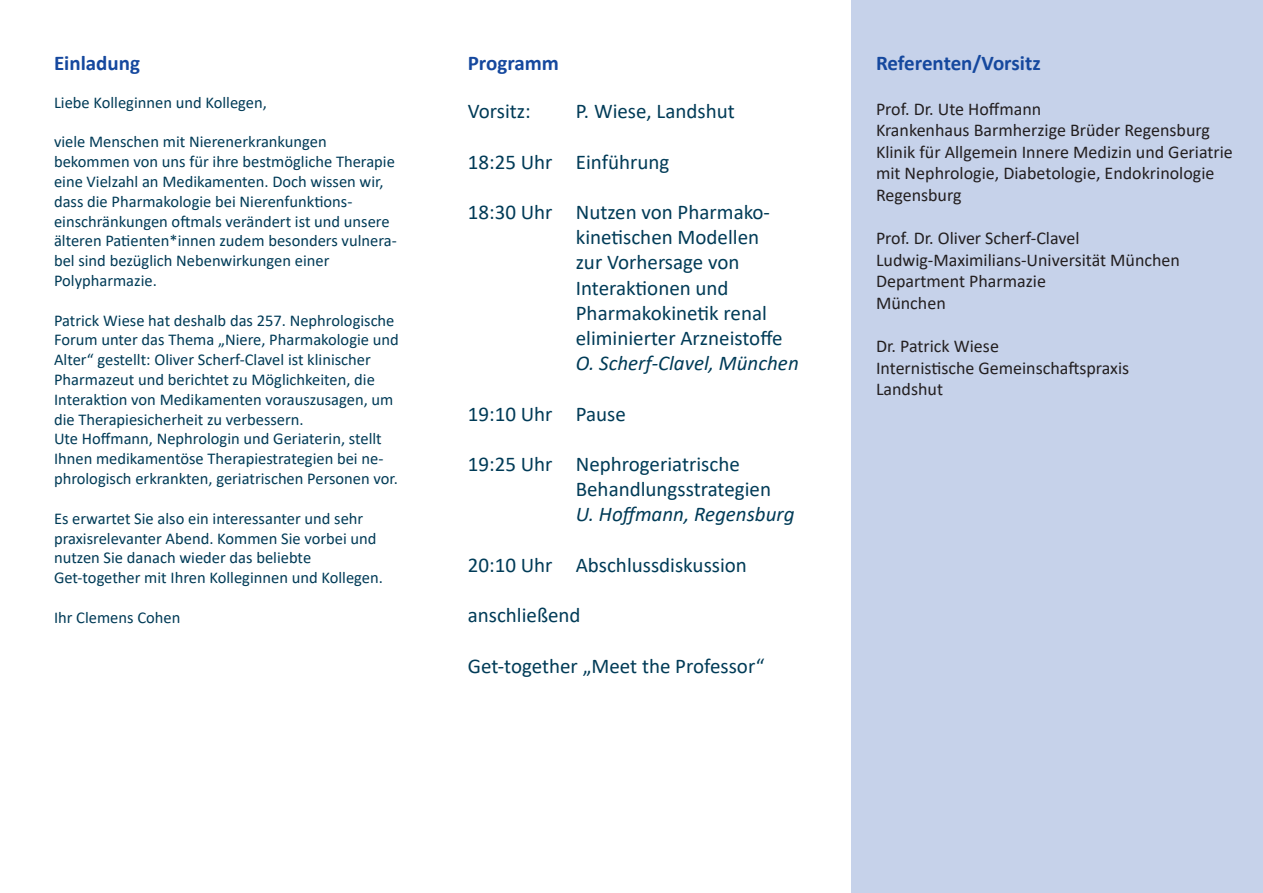
<style>
.page{position:relative;width:1263px;height:893px;background:#fff}
.page>*{position:absolute;margin:0;border:0;box-sizing:border-box;transform-origin:0 0}
.t1{font:21px/25.2px "Calibri";color:#003b57}
.t2{font:italic 21px "Calibri";color:#003b57}
.t3{font:700 21px "Calibri";color:#15489e}
.t4{font:18px/21.6px "Calibri";color:#231f20}
.t5{font:16.5px/19.8px "Calibri";color:#003b57}
</style>
<div class="page">
<div style="left:851px;top:0;width:412px;height:893px;background:#c6d2ea"></div>
<p class="t3" style="left:54px;top:48px;width:88px">Einladung</p>
<p class="t5" style="left:54px;top:92px;width:214px">Liebe Kolleginnen und Kollegen,</p>
<p class="t5" style="left:54px;top:132px;width:344px">viele Menschen mit Nierenerkrankungen bekommen von uns für ihre bestmögliche Therapie eine Vielzahl an Medikamenten. Doch wissen wir, dass die Pharmakologie bei Nierenfunktions&shy;einschränkungen oftmals verändert ist und unsere älteren Patienten*innen zudem besonders vulnera&shy;bel sind bezüglich Nebenwirkungen einer Polypharmazie.</p>
<p class="t5" style="left:54px;top:310px;width:346px">Patrick Wiese hat deshalb das 257. Nephrologische Forum unter das Thema „Niere, Pharmakologie und Alter“ gestellt: Oliver Scherf-Clavel ist klinischer Pharmazeut und berichtet zu Möglichkeiten, die Interaktion von Medikamenten vorauszusagen, um die Therapiesicherheit zu verbessern.<br>Ute Hoffmann, Nephrologin und Geriaterin, stellt Ihnen medikamentöse Therapiestrategien bei ne&shy;phrologisch erkrankten, geriatrischen Personen vor.</p>
<p class="t5" style="left:54px;top:508px;width:330px">Es erwartet Sie also ein interessanter und sehr praxisrelevanter Abend. Kommen Sie vorbei und nutzen Sie danach wieder das beliebte Get-together mit Ihren Kolleginnen und Kollegen.</p>
<p class="t5" style="left:54px;top:607px;width:128px">Ihr Clemens Cohen</p>
<p class="t3" style="left:468px;top:48px;width:93px">Programm</p>
<p class="t1" style="left:468px;top:98px;width:65px">Vorsitz:</p>
<p class="t1" style="left:576px;top:98px;width:161px">P. Wiese, Landshut</p>
<p class="t1" style="left:468px;top:149px;width:203px">18:25 Uhr Einführung</p>
<p class="t1" style="left:576px;top:199px;width:196px;text-indent:-108px">18:30 Uhr Nutzen von Pharmako&shy;kinetischen Modellen</p>
<p class="t1" style="left:576px;top:249px;width:208px">zur Vorhersage von<br>Interaktionen und<br>Pharmakokinetik renal eliminierter Arzneistoffe</p>
<p class="t2" style="left:576px;top:349px;width:224px">O. Scherf-Clavel, München</p>
<p class="t1" style="left:468px;top:401px;width:160px">19:10 Uhr Pause</p>
<p class="t1" style="left:576px;top:451px;width:197px;text-indent:-108px">19:25 Uhr Nephrogeriatrische<br>Behandlungsstrategien</p>
<p class="t2" style="left:576px;top:500px;width:220px">U. Hoffmann, Regensburg</p>
<p class="t1" style="left:468px;top:552px;width:281px">20:10 Uhr Abschlussdiskussion</p>
<p class="t1" style="left:468px;top:602px;width:114px">anschließend</p>
<p class="t1" style="left:468px;top:653px;width:298px">Get-together „Meet the Professor“</p>
<p class="t3" style="left:876px;top:48px;width:166px">Referenten/Vorsitz</p>
<p class="t4" style="left:876px;top:97px;width:167px">Prof. Dr. Ute Hoffmann</p>
<p class="t4" style="left:876px;top:119px;width:335px">Krankenhaus Barmherzige Brüder Regensburg</p>
<p class="t4" style="left:876px;top:141px;width:358px">Klinik für Allgemein Innere Medizin und Geriatrie</p>
<p class="t4" style="left:876px;top:162px;width:340px">mit Nephrologie, Diabetologie, Endokrinologie</p>
<p class="t4" style="left:876px;top:184px;width:87px">Regensburg</p>
<p class="t4" style="left:876px;top:227px;width:205px">Prof. Dr. Oliver Scherf-Clavel</p>
<p class="t4" style="left:876px;top:249px;width:305px">Ludwig-Maximilians-Universität München</p>
<p class="t4" style="left:876px;top:270px;width:171px">Department Pharmazie<br>München</p>
<p class="t4" style="left:876px;top:335px;width:124px">Dr. Patrick Wiese</p>
<p class="t4" style="left:876px;top:357px;width:255px">Internistische Gemeinschaftspraxis<br>Landshut</p>
</div>
